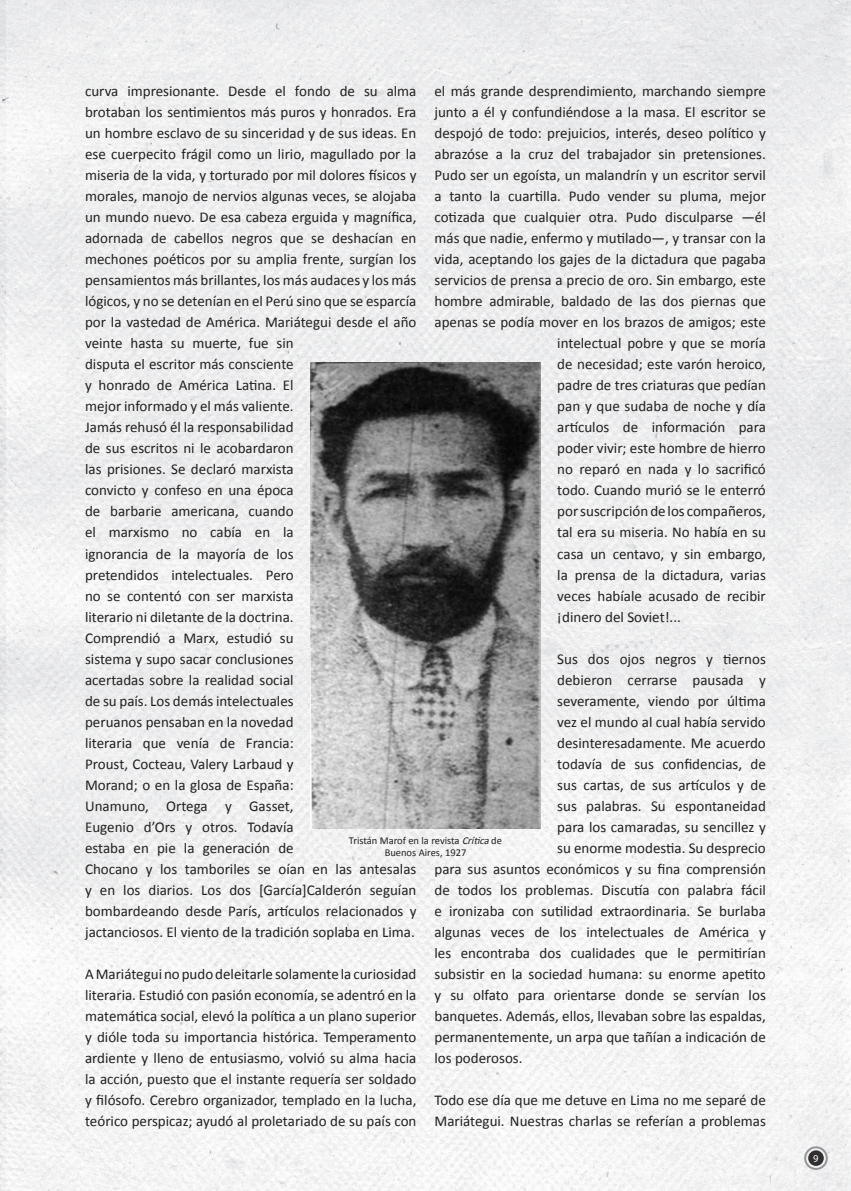
<style>
.page{position:relative;width:851px;height:1191px;background:#fff}
.page>*{position:absolute;margin:0;border:0;box-sizing:border-box;transform-origin:0 0}
.t1{font:15px/21px "Calibri";color:#231f20}
.Leyemda{font:10.5px "Calibri";color:#231f20}
.t2{font:10.5px "Myriad Pro";color:#fff}
.s1{font-style:italic}
</style>
<div class="page">
<img style="left:0;top:0;width:850px;height:1191px">
<img style="left:311px;top:363px;width:229px;height:465px">
<svg style="left:804px;top:1146px;width:23px;height:24px"></svg>
<div style="left:808px;top:1150px;width:15px;height:15px;background:#312f30;border-radius:50%"></div>
<p class="t1" style="left:434px;top:80px;width:333px">el más grande desprendimiento, marchando siempre</p>
<p class="t1" style="left:434px;top:101px;width:333px">junto a él y confundiéndose a la masa. El escritor se</p>
<p class="t1" style="left:434px;top:122px;width:333px">despojó de todo: prejuicios, interés, deseo político y</p>
<p class="t1" style="left:434px;top:143px;width:333px">abrazóse a la cruz del trabajador sin pretensiones.</p>
<p class="t1" style="left:434px;top:164px;width:333px">Pudo ser un egoísta, un malandrín y un escritor servil</p>
<p class="t1" style="left:434px;top:185px;width:333px">a tanto la cuartilla. Pudo vender su pluma, mejor</p>
<p class="t1" style="left:434px;top:206px;width:333px">cotizada que cualquier otra. Pudo disculparse —él</p>
<p class="t1" style="left:434px;top:227px;width:333px">más que nadie, enfermo y mutilado—, y transar con la</p>
<p class="t1" style="left:434px;top:248px;width:333px">vida, aceptando los gajes de la dictadura que pagaba</p>
<p class="t1" style="left:434px;top:269px;width:333px">servicios de prensa a precio de oro. Sin embargo, este</p>
<p class="t1" style="left:434px;top:290px;width:333px">hombre admirable, baldado de las dos piernas que</p>
<p class="t1" style="left:434px;top:311px;width:333px">apenas se podía mover en los brazos de amigos; este</p>
<p class="t1" style="left:557px;top:332px;width:210px">intelectual pobre y que se moría</p>
<p class="t1" style="left:557px;top:353px;width:210px">de necesidad; este varón heroico,</p>
<p class="t1" style="left:557px;top:374px;width:210px">padre de tres criaturas que pedían</p>
<p class="t1" style="left:557px;top:395px;width:210px">pan y que sudaba de noche y día</p>
<p class="t1" style="left:557px;top:416px;width:210px">artículos de información para</p>
<p class="t1" style="left:557px;top:437px;width:210px">poder vivir; este hombre de hierro</p>
<p class="t1" style="left:557px;top:458px;width:210px">no reparó en nada y lo sacrificó</p>
<p class="t1" style="left:557px;top:479px;width:210px">todo. Cuando murió se le enterró</p>
<p class="t1" style="left:557px;top:500px;width:210px">por suscripción de los compañeros,</p>
<p class="t1" style="left:557px;top:521px;width:210px">tal era su miseria. No había en su</p>
<p class="t1" style="left:557px;top:542px;width:210px">casa un centavo, y sin embargo,</p>
<p class="t1" style="left:557px;top:563px;width:210px">la prensa de la dictadura, varias</p>
<p class="t1" style="left:557px;top:584px;width:210px">veces habíale acusado de recibir</p>
<p class="t1" style="left:557px;top:605px;width:125px">¡dinero del Soviet!...</p>
<p class="t1" style="left:557px;top:647px;width:210px">Sus dos ojos negros y tiernos</p>
<p class="t1" style="left:557px;top:668px;width:210px">debieron cerrarse pausada y</p>
<p class="t1" style="left:557px;top:689px;width:210px">severamente, viendo por última</p>
<p class="t1" style="left:557px;top:710px;width:210px">vez el mundo al cual había servido</p>
<p class="t1" style="left:557px;top:731px;width:210px">desinteresadamente. Me acuerdo</p>
<p class="t1" style="left:557px;top:752px;width:210px">todavía de sus confidencias, de</p>
<p class="t1" style="left:557px;top:773px;width:210px">sus cartas, de sus artículos y de</p>
<p class="t1" style="left:557px;top:794px;width:210px">sus palabras. Su espontaneidad</p>
<p class="t1" style="left:557px;top:815px;width:210px">para los camaradas, su sencillez y</p>
<p class="t1" style="left:557px;top:836px;width:210px">su enorme modestia. Su desprecio</p>
<p class="t1" style="left:434px;top:857px;width:333px">para sus asuntos económicos y su fina comprensión</p>
<p class="t1" style="left:434px;top:878px;width:333px">de todos los problemas. Discutía con palabra fácil</p>
<p class="t1" style="left:434px;top:899px;width:333px">e ironizaba con sutilidad extraordinaria. Se burlaba</p>
<p class="t1" style="left:434px;top:920px;width:333px">algunas veces de los intelectuales de América y</p>
<p class="t1" style="left:434px;top:941px;width:333px">les encontraba dos cualidades que le permitirían</p>
<p class="t1" style="left:434px;top:962px;width:333px">subsistir en la sociedad humana: su enorme apetito</p>
<p class="t1" style="left:434px;top:983px;width:333px">y su olfato para orientarse donde se servían los</p>
<p class="t1" style="left:434px;top:1004px;width:333px">banquetes. Además, ellos, llevaban sobre las espaldas,</p>
<p class="t1" style="left:434px;top:1025px;width:333px">permanentemente, un arpa que tañían a indicación de</p>
<p class="t1" style="left:434px;top:1046px;width:90px">los poderosos.</p>
<p class="t1" style="left:434px;top:1088px;width:333px">Todo ese día que me detuve en Lima no me separé de<br>Mariátegui. Nuestras charlas se referían a problemas</p>
<p class="t1" style="left:85px;top:80px;width:333px">curva impresionante. Desde el fondo de su alma brotaban los sentimientos más puros y honrados. Era un hombre esclavo de su sinceridad y de sus ideas. En ese cuerpecito frágil como un lirio, magullado por la miseria de la vida, y torturado por mil dolores físicos y morales, manojo de nervios algunas veces, se alojaba un mundo nuevo. De esa cabeza erguida y magnífica, adornada de cabellos negros que se deshacían en mechones poéticos por su amplia frente, surgían los pensamientos más brillantes, los más audaces y los más lógicos, y no se detenían en el Perú sino que se esparcía por la vastedad de América. Mariátegui desde el año veinte hasta su muerte, fue sin<br>disputa el escritor más consciente<br>y honrado de América Latina. El<br>mejor informado y el más valiente.<br>Jamás rehusó él la responsabilidad<br>de sus escritos ni le acobardaron<br>las prisiones. Se declaró marxista<br>convicto y confeso en una época<br>de barbarie americana, cuando<br>el marxismo no cabía en la<br>ignorancia de la mayoría de los<br>pretendidos intelectuales. Pero<br>no se contentó con ser marxista<br>literario ni diletante de la doctrina.<br>Comprendió a Marx, estudió su<br>sistema y supo sacar conclusiones<br>acertadas sobre la realidad social<br>de su país. Los demás intelectuales<br>peruanos pensaban en la novedad<br>literaria que venía de Francia:<br>Proust, Cocteau, Valery Larbaud y<br>Morand; o en la glosa de España:<br>Unamuno, Ortega y Gasset,<br>Eugenio d’Ors y otros. Todavía<br>estaba en pie la generación de<br>Chocano y los tamboriles se oían en las antesalas y en los diarios. Los dos [García]Calderón seguían bombardeando desde París, artículos relacionados y jactanciosos. El viento de la tradición soplaba en Lima.</p>
<p class="t1" style="left:85px;top:962px;width:333px;text-align:justify">A Mariátegui no pudo deleitarle solamente la curiosidad literaria. Estudió con pasión economía, se adentró en la matemática social, elevó la política a un plano superior y dióle toda su importancia histórica. Temperamento ardiente y lleno de entusiasmo, volvió su alma hacia la acción, puesto que el instante requería ser soldado y filósofo. Cerebro organizador, templado en la lucha, teórico perspicaz; ayudó al proletariado de su país con</p>
<p class="Leyemda" style="left:349px;top:833px;width:155px">Tristán Marof en la revista <span class="s1">Crítica</span> de</p>
<p class="Leyemda" style="left:384px;top:846px;width:83px">Buenos Aires, 1927</p>
<p class="t2" style="left:813px;top:1151px;width:7px">9</p>
</div>
